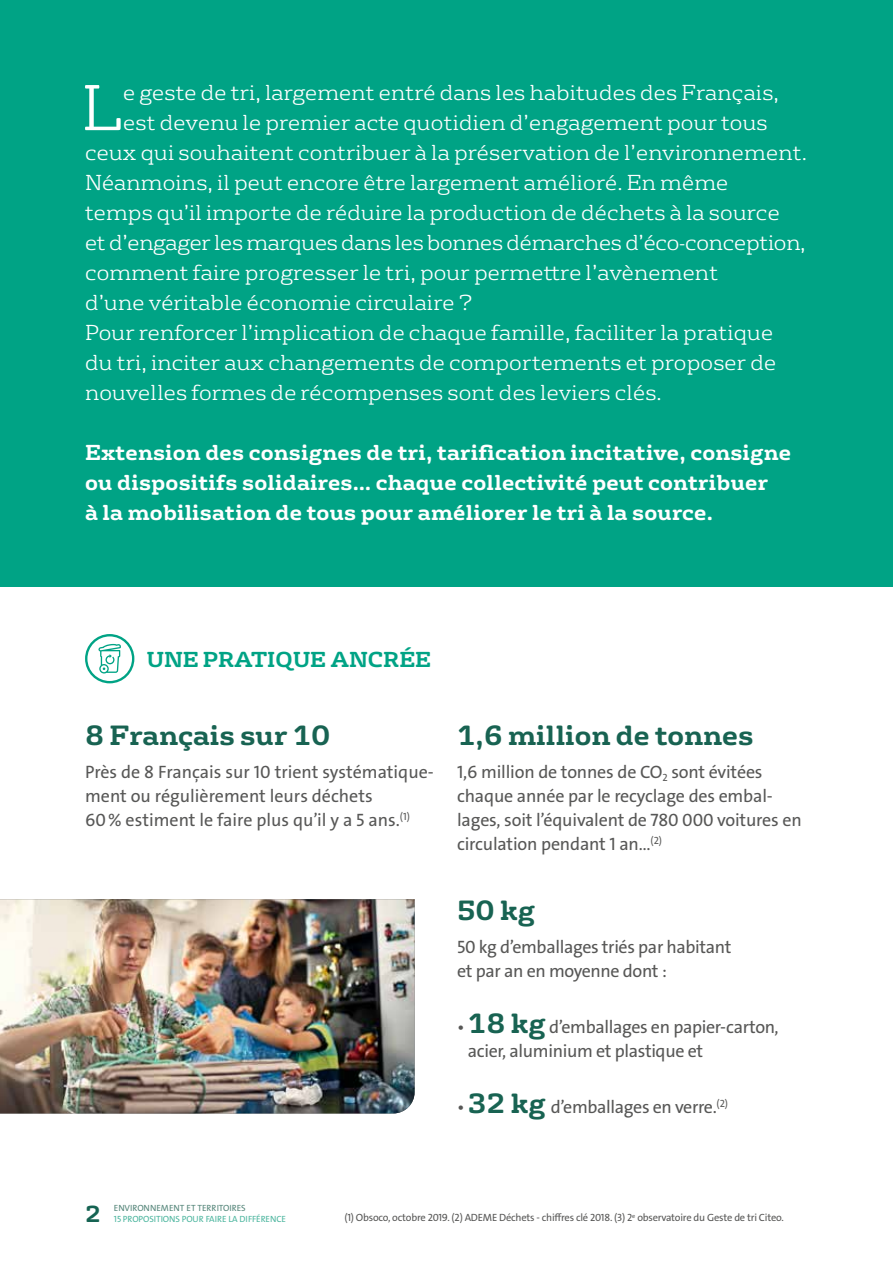
<style>
.page{position:relative;width:893px;height:1263px;background:#fff}
.page>*{position:absolute;margin:0;border:0;box-sizing:border-box;transform-origin:0 0}
.t1{font:300 62.7px "FS Rufus";color:#fff}
.t2{font:700 27px "FS Rufus";color:#186352}
.t3{font:700 22.5px "FS Rufus";color:#156352}
.t4{font:300 21px "FS Rufus";letter-spacing:.01em;color:#fff}
.t5{font:700 21px/30px "FS Rufus";letter-spacing:.01em;color:#fff}
.t6{font:300 21px "FS Rufus";letter-spacing:-.01em;color:#fff}
.t7{font:700 21px "FS Rufus";color:#00a385}
.t8{font:18px/24px "The Sans Veolia W5 Pla";letter-spacing:-.01em;color:#575756}
.t9{font:10.5px "The Sans Veolia W5 Pla";letter-spacing:-.02em;color:#575756}
.t10{font:9px "The Sans Veolia W5 Pla";letter-spacing:-.01em;color:#4db69f}
.t11{font:9px "The Sans Veolia W5 Pla";color:#55867a}
.s1{font-family:"FS Rufus";font-weight:700;font-size:27px;color:#186352}
</style>
<div class="page">
<div style="left:0;top:0;width:893px;height:587px;background:#00a385"></div>
<div style="left:85px;top:634px;width:49px;height:49px;border:2px solid #00a385;border-radius:50%"></div>
<svg style="left:98px;top:644px;width:23px;height:29px"></svg>
<img style="left:0;top:899px;width:415px;height:214px">
<h1 class="t1" style="left:82px;top:58px;width:43px">L</h1>
<p class="t4" style="left:123px;top:76px;width:657px">e geste de tri, largement entré dans les habitudes des Français,</p>
<p class="t4" style="left:123px;top:106px;width:646px">est devenu le premier acte quotidien d’engagement pour tous</p>
<p class="t4" style="left:85px;top:136px;width:723px">ceux qui souhaitent contribuer à la préservation de l’environnement.</p>
<p class="t4" style="left:85px;top:166px;width:645px">Néanmoins, il peut encore être largement amélioré. En même</p>
<p class="t4" style="left:85px;top:196px;width:696px">temps qu’il importe de réduire la production de déchets à la source</p>
<p class="t6" style="left:85px;top:226px;width:722px">et d’engager les marques dans les bonnes démarches d’éco-conception,</p>
<p class="t4" style="left:85px;top:256px;width:635px">comment faire progresser le tri, pour permettre l’avènement</p>
<p class="t4" style="left:85px;top:286px;width:389px">d’une véritable économie circulaire ?</p>
<p class="t4" style="left:85px;top:316px;width:690px">Pour renforcer l’implication de chaque famille, faciliter la pratique</p>
<p class="t4" style="left:85px;top:346px;width:693px">du tri, inciter aux changements de comportements et proposer de</p>
<p class="t4" style="left:85px;top:376px;width:578px">nouvelles formes de récompenses sont des leviers clés.</p>
<p class="t5" style="left:85px;top:436px;width:708px">Extension des consignes de tri, tarification incitative, consigne ou dispositifs solidaires… chaque collectivité peut contribuer<br>à la mobilisation de tous pour améliorer le tri à la source.</p>
<p class="t7" style="left:147px;top:641px;width:286px">UNE PRATIQUE ANCRÉE</p>
<p class="t2" style="left:85px;top:712px;width:247px">8 Français sur 10</p>
<p class="t8" style="left:85px;top:760px;width:350px">Près de 8 Français sur 10 trient systématique&shy;ment ou régulièrement leurs déchets<br>60% estiment le faire plus qu’il y a 5 ans.<sup>(1)</sup></p>
<p class="t2" style="left:457px;top:712px;width:298px">1,6 million de tonnes</p>
<p class="t8" style="left:457px;top:760px;width:346px">1,6 million de tonnes de CO<sub>2</sub> sont évitées chaque année par le recyclage des embal&shy;lages, soit l’équivalent de 780 000 voitures en circulation pendant 1 an...<sup>(2)</sup></p>
<p class="t2" style="left:457px;top:887px;width:79px">50 kg</p>
<p class="t8" style="left:457px;top:935px;width:276px">50 kg d’emballages triés par habitant et par an en moyenne dont :</p>
<p class="t8" style="left:468px;top:1015px;width:312px;text-indent:-11px">• <span class="s1">18 kg</span> d’emballages en papier-carton, acier, aluminium et plastique et</p>
<p class="t8" style="left:457px;top:1095px;width:272px">• <span class="s1">32 kg</span> d’emballages en verre.<sup>(2)</sup></p>
<p class="t3" style="left:85px;top:1194px;width:17px">2</p>
<p class="t11" style="left:114px;top:1202px;width:133px">ENVIRONNEMENT ET TERRITOIRES</p>
<p class="t10" style="left:114px;top:1213px;width:174px">15 PROPOSITIONS POUR FAIRE LA DIFFÉRENCE</p>
<p class="t9" style="left:344px;top:1211px;width:441px">(1) Obsoco, octobre 2019. (2) ADEME Déchets - chiffres clé 2018. (3) 2<sup>e</sup> observatoire du Geste de tri Citeo.</p>
</div>
